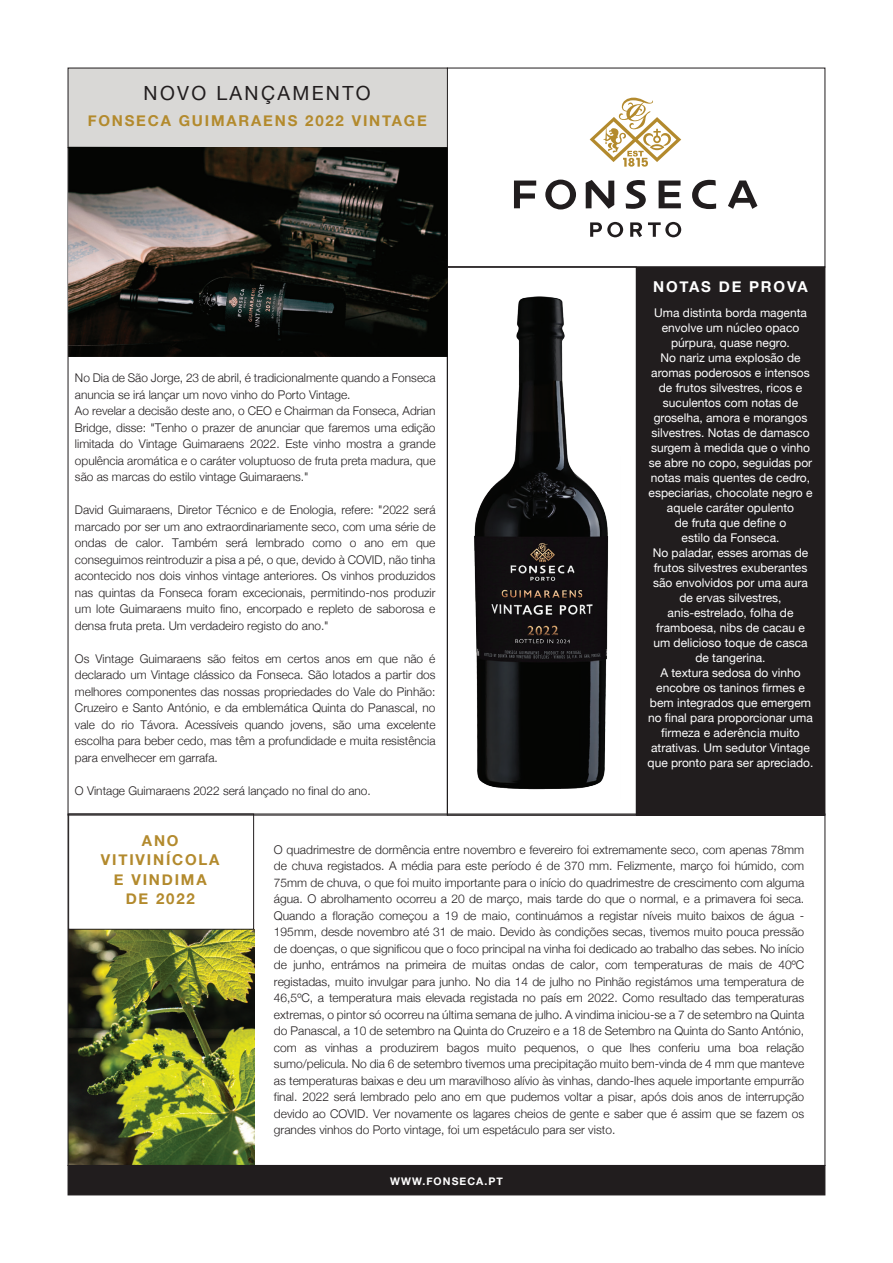
<style>
.page{position:relative;width:893px;height:1263px;background:#fff}
.page>*{position:absolute;margin:0;border:0;box-sizing:border-box;transform-origin:0 0}
.t1{font:19.5px "Helvetica Neue";letter-spacing:.12em;color:#211d1e}
.t2{font:700 15px/19.5px "Helvetica Neue";letter-spacing:.12em;color:#b38a2d;text-align:center}
.t3{font:700 15px "Helvetica Neue";letter-spacing:.12em;color:#fff}
.t4{font:300 12px/16.5px "Helvetica Neue";color:#231f20;text-align:justify}
.t5{font:12px/15px "Helvetica Neue";color:#fff;text-align:center}
.t6{font:700 10.5px "Helvetica Neue";letter-spacing:.1em;color:#fff}
</style>
<div class="page">
<img style="left:70px;top:930px;width:184px;height:234px">
<svg style="left:590px;top:98px;width:91px;height:69px"></svg>
<svg style="left:514px;top:180px;width:243px;height:29px"></svg>
<svg style="left:590px;top:222px;width:91px;height:15px"></svg>
<div style="left:447px;top:68px;width:378px;height:199px;border:1px solid #211d1e"></div>
<div style="left:636px;top:267px;width:189px;height:548px;background:#211d1e"></div>
<div style="left:68px;top:1165px;width:757px;height:30px;background:#211d1e"></div>
<div style="left:68px;top:68px;width:379px;height:80px;background:#d9d8d6"></div>
<img style="left:446px;top:283px;width:190px;height:519px">
<img style="left:68px;top:147px;width:380px;height:210px">
<div style="left:68px;top:814px;width:186px;height:116px;border:1px solid #211d1e"></div>
<h1 class="t1" style="left:144px;top:79px;width:229px">NOVO LANÇAMENTO</h1>
<p class="t2" style="left:88px;top:110px;width:341px">FONSECA GUIMARAENS 2022 VINTAGE</p>
<p class="t3" style="left:653px;top:278px;width:156px">NOTAS DE PROVA</p>
<p class="t5" style="left:648px;top:306px;width:167px">Uma distinta borda magenta envolve um núcleo opaco púrpura, quase negro.<br>No nariz uma explosão de aromas poderosos e intensos de frutos silvestres, ricos e suculentos com notas de groselha, amora e morangos silvestres. Notas de damasco surgem à medida que o vinho se abre no copo, seguidas por notas mais quentes de cedro, especiarias, chocolate negro e aquele caráter opulento<br>de fruta que define o<br>estilo da Fonseca.<br>No paladar, esses aromas de frutos silvestres exuberantes são envolvidos por uma aura de ervas silvestres, anis-estrelado, folha de framboesa, nibs de cacau e um delicioso toque de casca de tangerina.<br>A textura sedosa do vinho encobre os taninos firmes e bem integrados que emergem no final para proporcionar uma firmeza e aderência muito atrativas. Um sedutor Vintage que pronto para ser apreciado.</p>
<p class="t4" style="left:75px;top:369px;width:362px;text-align:left">No Dia de São Jorge, 23 de abril, é tradicionalmente quando a Fonseca anuncia se irá lançar um novo vinho do Porto Vintage.<br>Ao revelar a decisão deste ano, o CEO e Chairman da Fonseca, Adrian Bridge, disse: "Tenho o prazer de anunciar que faremos uma edição limitada do Vintage Guimaraens 2022. Este vinho mostra a grande opulência aromática e o caráter voluptuoso de fruta preta madura, que são as marcas do estilo vintage Guimaraens."</p>
<p class="t4" style="left:75px;top:501px;width:362px">David Guimaraens, Diretor Técnico e de Enologia, refere: "2022 será marcado por ser um ano extraordinariamente seco, com uma série de ondas de calor. Também será lembrado como o ano em que conseguimos reintroduzir a pisa a pé, o que, devido à COVID, não tinha acontecido nos dois vinhos vintage anteriores. Os vinhos produzidos nas quintas da Fonseca foram excecionais, permitindo-nos produzir um lote Guimaraens muito fino, encorpado e repleto de saborosa e densa fruta preta. Um verdadeiro registo do ano."</p>
<p class="t4" style="left:75px;top:650px;width:362px">Os Vintage Guimaraens são feitos em certos anos em que não é declarado um Vintage clássico da Fonseca. São lotados a partir dos melhores componentes das nossas propriedades do Vale do Pinhão:<br>Cruzeiro e Santo António, e da emblemática Quinta do Panascal, no vale do rio Távora. Acessíveis quando jovens, são uma excelente escolha para beber cedo, mas têm a profundidade e muita resistência para envelhecer em garrafa.</p>
<p class="t4" style="left:75px;top:782px;width:297px">O Vintage Guimaraens 2022 será lançado no final do ano.</p>
<p class="t2" style="left:101px;top:830px;width:120px">ANO<br>VITIVINÍCOLA<br>E VINDIMA<br>DE 2022</p>
<p class="t4" style="left:274px;top:841px;width:532px">O quadrimestre de dormência entre novembro e fevereiro foi extremamente seco, com apenas 78mm de chuva registados. A média para este período é de 370 mm. Felizmente, março foi húmido, com 75mm de chuva, o que foi muito importante para o início do quadrimestre de crescimento com alguma água. O abrolhamento ocorreu a 20 de março, mais tarde do que o normal, e a primavera foi seca.<br>Quando a floração começou a 19 de maio, continuámos a registar níveis muito baixos de água - 195mm, desde novembro até 31 de maio. Devido às condições secas, tivemos muito pouca pressão de doenças, o que significou que o foco principal na vinha foi dedicado ao trabalho das sebes. No início de junho, entrámos na primeira de muitas ondas de calor, com temperaturas de mais de 40ºC registadas, muito invulgar para junho. No dia 14 de julho no Pinhão registámos uma temperatura de 46,5ºC, a temperatura mais elevada registada no país em 2022. Como resultado das temperaturas extremas, o pintor só ocorreu na última semana de julho. A vindima iniciou-se a 7 de setembro na Quinta do Panascal, a 10 de setembro na Quinta do Cruzeiro e a 18 de Setembro na Quinta do Santo António, com as vinhas a produzirem bagos muito pequenos, o que lhes conferiu uma boa relação sumo/pelicula. No dia 6 de setembro tivemos uma precipitação muito bem-vinda de 4 mm que manteve as temperaturas baixas e deu um maravilhoso alívio às vinhas, dando-lhes aquele importante empurrão final. 2022 será lembrado pelo ano em que pudemos voltar a pisar, após dois anos de interrupção devido ao COVID. Ver novamente os lagares cheios de gente e saber que é assim que se fazem os grandes vinhos do Porto vintage, foi um espetáculo para ser visto.</p>
<p class="t6" style="left:390px;top:1175px;width:114px">WWW.FONSECA.PT</p>
</div>
